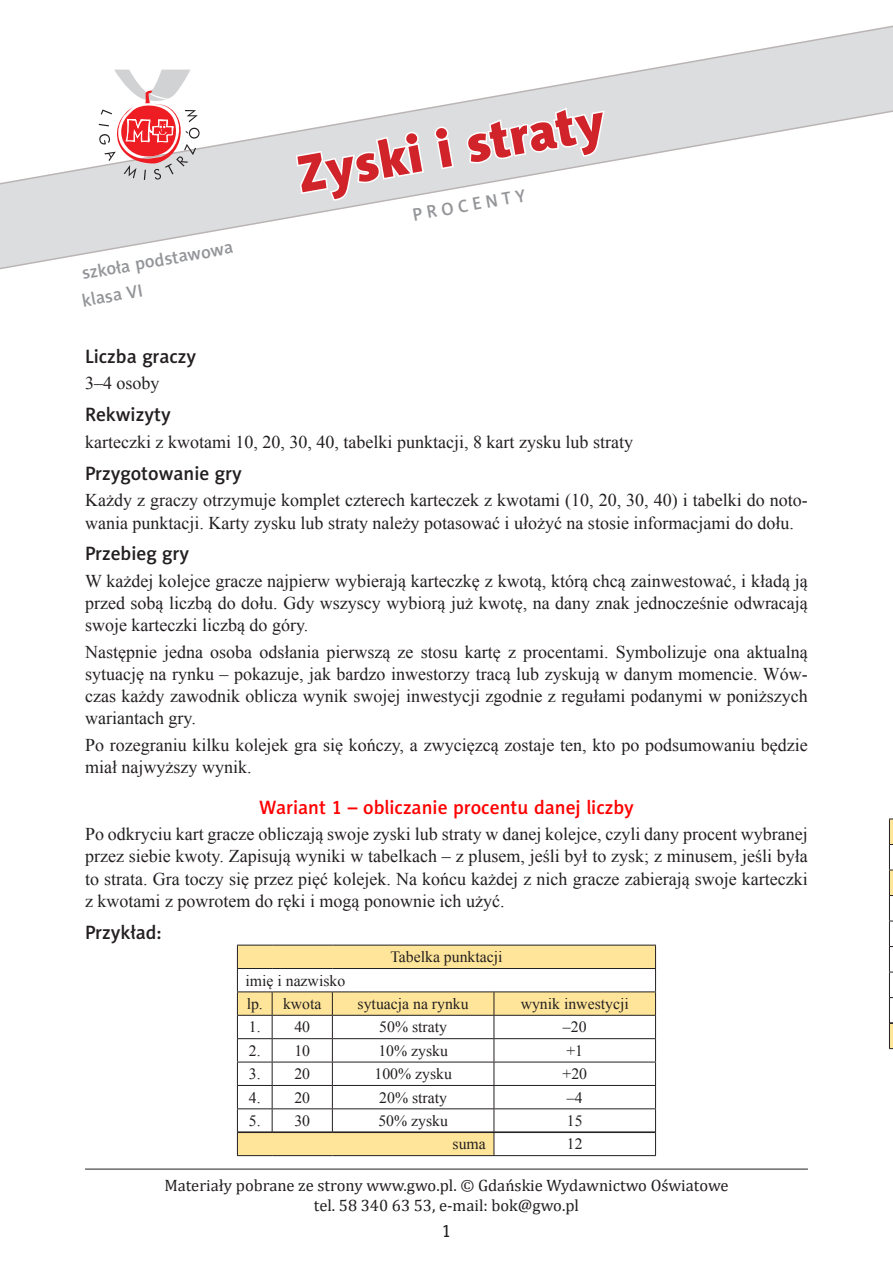
<style>
.page{position:relative;width:893px;height:1263px;background:#fff}
.page>*{position:absolute;margin:0;border:0;box-sizing:border-box;transform-origin:0 0}
.t1{font:52.5px "Naomi Sans EFN Black";color:#d1232a}
.NAGLOWEK{font:19.5px "Naomi Sans EFN Medium";color:#231f20}
.NAGLOWEK-2{font:19.5px "Naomi Sans EFN Medium";color:#f00}
.TEKST{font:18px/22.2px "Times New Roman";color:#231f20;text-align:justify}
.t2{font:18px "Naomi Sans EFN Medium";color:#939598}
.numery_stron{font:18px "Naomi Sans EFN";color:#231f20}
.t3{font:16.5px/19.8px "Cambria";color:#231f20;text-align:center}
.TEKST-2{font:15.75px "Times New Roman";color:#231f20}
.Body_1{font:15.75px "Times New Roman";color:#231f20}
</style>
<div class="page">
<hr style="left:85px;top:1169px;width:723px;height:1px;background:#231f20">
<svg style="left:0;top:25px;width:893px;height:245px"></svg>
<svg style="left:238px;top:946px;width:417px;height:209px"></svg>
<hr style="left:237px;top:945px;width:35px;height:1px;background:#231f20">
<hr style="left:272px;top:945px;width:60px;height:1px;background:#231f20">
<hr style="left:332px;top:945px;width:162px;height:1px;background:#231f20">
<hr style="left:494px;top:945px;width:162px;height:1px;background:#231f20">
<hr style="left:237px;top:968px;width:35px;height:1px;background:#231f20">
<hr style="left:272px;top:968px;width:60px;height:1px;background:#231f20">
<hr style="left:332px;top:968px;width:162px;height:1px;background:#231f20">
<hr style="left:494px;top:968px;width:162px;height:1px;background:#231f20">
<hr style="left:237px;top:991px;width:35px;height:1px;background:#231f20">
<hr style="left:272px;top:991px;width:60px;height:1px;background:#231f20">
<hr style="left:332px;top:991px;width:162px;height:1px;background:#231f20">
<hr style="left:494px;top:991px;width:162px;height:1px;background:#231f20">
<hr style="left:237px;top:1015px;width:35px;height:1px;background:#231f20">
<hr style="left:272px;top:1015px;width:60px;height:1px;background:#231f20">
<hr style="left:332px;top:1015px;width:162px;height:1px;background:#231f20">
<hr style="left:494px;top:1015px;width:162px;height:1px;background:#231f20">
<hr style="left:237px;top:1038px;width:35px;height:1px;background:#231f20">
<hr style="left:272px;top:1038px;width:60px;height:1px;background:#231f20">
<hr style="left:332px;top:1038px;width:162px;height:1px;background:#231f20">
<hr style="left:494px;top:1038px;width:162px;height:1px;background:#231f20">
<hr style="left:237px;top:1062px;width:35px;height:1px;background:#231f20">
<hr style="left:272px;top:1062px;width:60px;height:1px;background:#231f20">
<hr style="left:332px;top:1062px;width:162px;height:1px;background:#231f20">
<hr style="left:494px;top:1062px;width:162px;height:1px;background:#231f20">
<hr style="left:237px;top:1085px;width:35px;height:1px;background:#231f20">
<hr style="left:272px;top:1085px;width:60px;height:1px;background:#231f20">
<hr style="left:332px;top:1085px;width:162px;height:1px;background:#231f20">
<hr style="left:494px;top:1085px;width:162px;height:1px;background:#231f20">
<hr style="left:237px;top:1108px;width:35px;height:1px;background:#231f20">
<hr style="left:272px;top:1108px;width:60px;height:1px;background:#231f20">
<svg style="left:272px;top:992px;width:1px;height:140px"></svg>
<hr style="left:332px;top:1108px;width:162px;height:1px;background:#231f20">
<svg style="left:332px;top:992px;width:1px;height:140px"></svg>
<hr style="left:494px;top:1108px;width:162px;height:1px;background:#231f20">
<svg style="left:237px;top:945px;width:1px;height:210px"></svg>
<svg style="left:494px;top:992px;width:1px;height:163px"></svg>
<svg style="left:655px;top:945px;width:1px;height:210px"></svg>
<hr style="left:237px;top:1155px;width:35px;height:1px;background:#231f20">
<hr style="left:272px;top:1155px;width:60px;height:1px;background:#231f20">
<hr style="left:332px;top:1155px;width:162px;height:1px;background:#231f20">
<hr style="left:494px;top:1155px;width:162px;height:1px;background:#231f20">
<hr style="left:238px;top:1132px;width:34px;height:1px;background:#231f20">
<hr style="left:272px;top:1132px;width:60px;height:1px;background:#231f20">
<hr style="left:332px;top:1132px;width:162px;height:1px;background:#231f20">
<hr style="left:494px;top:1132px;width:161px;height:1px;background:#231f20">
<svg style="left:99px;top:70px;width:101px;height:110px"></svg>
<svg style="left:889px;top:819px;width:4px;height:230px"></svg>
<p class="t2" style="left:80px;top:263px;width:155px;rotate:-10deg">szkoła podstawowa</p>
<p class="t2" style="left:80px;top:290px;width:63px;rotate:-10deg">klasa VI</p>
<p class="t1" style="left:292px;top:142px;width:313px;rotate:-10deg">Zyski i straty</p>
<p class="t2" style="left:411px;top:204px;width:116px;rotate:-10deg">PROCENTY</p>
<p class="NAGLOWEK" style="left:85px;top:344px;width:113px">Liczba graczy</p>
<p class="TEKST" style="left:85px;top:372px;width:76px">3–4 osoby</p>
<p class="NAGLOWEK" style="left:85px;top:403px;width:87px">Rekwizyty</p>
<p class="TEKST" style="left:85px;top:431px;width:549px">karteczki z kwotami 10, 20, 30, 40, tabelki punktacji, 8 kart zysku lub straty</p>
<p class="NAGLOWEK" style="left:85px;top:462px;width:158px">Przygotowanie gry</p>
<p class="TEKST" style="left:85px;top:489px;width:724px">Każdy z graczy otrzymuje komplet czterech karteczek z kwotami (10, 20, 30, 40) i tabelki do noto&shy;wania punktacji. Karty zysku lub straty należy potasować i ułożyć na stosie informacjami do dołu.</p>
<p class="NAGLOWEK" style="left:85px;top:542px;width:106px">Przebieg gry</p>
<p class="TEKST" style="left:85px;top:569px;width:724px">W każdej kolejce gracze najpierw wybierają karteczkę z kwotą, którą chcą zainwestować, i kładą ją przed sobą liczbą do dołu. Gdy wszyscy wybiorą już kwotę, na dany znak jednocześnie odwracają swoje karteczki liczbą do góry.</p>
<p class="TEKST" style="left:85px;top:640px;width:724px">Następnie jedna osoba odsłania pierwszą ze stosu kartę z procentami. Symbolizuje ona aktualną sytuację na rynku – pokazuje, jak bardzo inwestorzy tracą lub zyskują w danym momencie. Wów&shy;czas każdy zawodnik oblicza wynik swojej inwestycji zgodnie z regułami podanymi w poniższych wariantach gry.</p>
<p class="TEKST" style="left:85px;top:733px;width:724px">Po rozegraniu kilku kolejek gra się kończy, a zwycięzcą zostaje ten, kto po podsumowaniu będzie miał najwyższy wynik.</p>
<p class="NAGLOWEK-2" style="left:259px;top:795px;width:376px">Wariant 1 – obliczanie procentu danej liczby</p>
<p class="TEKST" style="left:85px;top:823px;width:724px">Po odkryciu kart gracze obliczają swoje zyski lub straty w danej kolejce, czyli dany procent wybranej przez siebie kwoty. Zapisują wyniki w tabelkach – z plusem, jeśli był to zysk; z minusem, jeśli była to strata. Gra toczy się przez pięć kolejek. Na końcu każdej z nich gracze zabierają swoje karteczki z kwotami z powrotem do ręki i mogą ponownie ich użyć.</p>
<p class="NAGLOWEK" style="left:85px;top:920px;width:78px">Przykład:</p>
<p class="TEKST-2" style="left:390px;top:946px;width:114px">Tabelka punktacji</p>
<p class="TEKST-2" style="left:246px;top:970px;width:101px">imię i nazwisko</p>
<p class="TEKST-2" style="left:247px;top:993px;width:18px">lp.</p>
<p class="TEKST-2" style="left:283px;top:993px;width:40px">kwota</p>
<p class="TEKST-2" style="left:358px;top:993px;width:113px">sytuacja na rynku</p>
<p class="TEKST-2" style="left:521px;top:993px;width:110px">wynik inwestycji</p>
<p class="TEKST-2" style="left:249px;top:1016px;width:13px">1.</p>
<p class="Body_1" style="left:294px;top:1016px;width:17px">40</p>
<p class="Body_1" style="left:379px;top:1016px;width:69px">50% straty</p>
<p class="Body_1" style="left:563px;top:1016px;width:25px">–20</p>
<p class="TEKST-2" style="left:249px;top:1040px;width:13px">2.</p>
<p class="TEKST-2" style="left:294px;top:1040px;width:17px">10</p>
<p class="Body_1" style="left:378px;top:1040px;width:71px">10% zysku</p>
<p class="Body_1" style="left:566px;top:1040px;width:18px">+1</p>
<p class="TEKST-2" style="left:249px;top:1063px;width:13px">3.</p>
<p class="TEKST-2" style="left:294px;top:1063px;width:17px">20</p>
<p class="Body_1" style="left:374px;top:1063px;width:79px">100% zysku</p>
<p class="Body_1" style="left:562px;top:1063px;width:26px">+20</p>
<p class="TEKST-2" style="left:249px;top:1087px;width:13px">4.</p>
<p class="TEKST-2" style="left:294px;top:1087px;width:17px">20</p>
<p class="Body_1" style="left:379px;top:1087px;width:69px">20% straty</p>
<p class="Body_1" style="left:567px;top:1087px;width:17px">–4</p>
<p class="TEKST-2" style="left:249px;top:1110px;width:13px">5.</p>
<p class="TEKST-2" style="left:294px;top:1110px;width:17px">30</p>
<p class="Body_1" style="left:378px;top:1110px;width:71px">50% zysku</p>
<p class="Body_1" style="left:567px;top:1110px;width:17px">15</p>
<p class="TEKST-2" style="left:453px;top:1133px;width:35px">suma</p>
<p class="Body_1" style="left:567px;top:1133px;width:17px">12</p>
<p class="t3" style="left:164px;top:1175px;width:566px">Materiały pobrane ze strony www.gwo.pl. © Gdańskie Wydawnictwo Oświatowe tel. 58 340 63 53, e-mail: bok@gwo.pl</p>
<p class="numery_stron" style="left:442px;top:1220px;width:11px">1</p>
</div>
